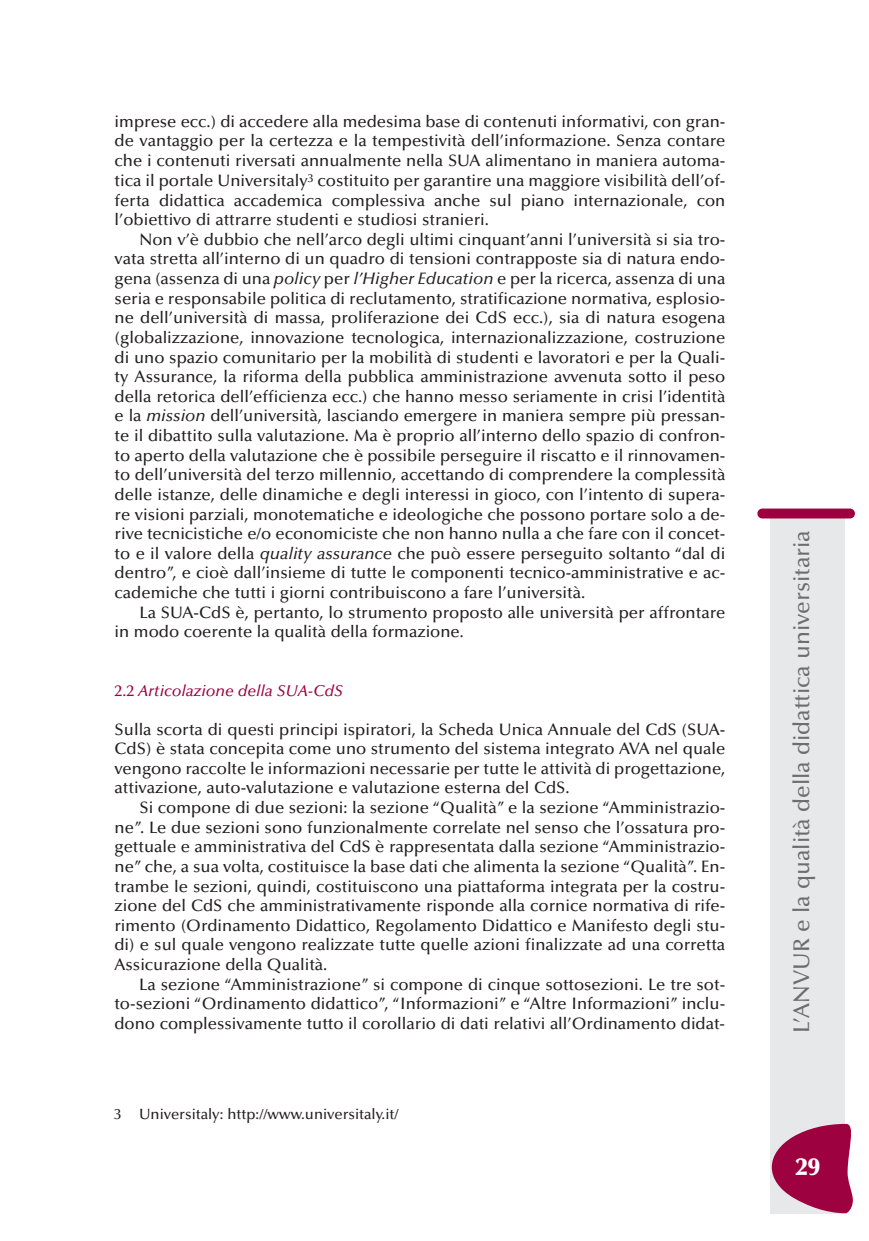
<style>
.page{position:relative;width:869px;height:1241px;background:#fff}
.page>*{position:absolute;margin:0;border:0;box-sizing:border-box;transform-origin:0 0}
.t1{font:900 24.5px "Optima";color:#fff}
.t2{font:500 22.75px "Optima";color:#6c6d70}
.t3{font:500 16.62px "Optima";color:#231f20}
.t4{font:italic 500 15.75px "Optima";color:#9d0140}
.t5{font:500 14.88px "Optima";color:#231f20}
.s1{font-style:italic}
.s2{font-style:normal}
</style>
<div class="page">
<div style="left:770px;top:516px;width:74px;height:697px;background:#e7e8e9"></div>
<div style="left:757px;top:508px;width:97px;height:10px;background:#9d0140;border-radius:5px"></div>
<svg style="left:771px;top:1123px;width:82px;height:89px"></svg>
<p class="t3" style="left:115px;top:115px;width:612px">imprese ecc.) di accedere alla medesima base di contenuti informativi, con gran-</p>
<p class="t3" style="left:115px;top:134px;width:612px">de vantaggio per la certezza e la tempestività dell’informazione. Senza contare</p>
<p class="t3" style="left:115px;top:154px;width:612px">che i contenuti riversati annualmente nella SUA alimentano in maniera automa-</p>
<p class="t3" style="left:115px;top:174px;width:612px">tica il portale Universitaly<sup>3</sup> costituito per garantire una maggiore visibilità dell’of-</p>
<p class="t3" style="left:115px;top:193px;width:612px">ferta didattica accademica complessiva anche sul piano internazionale, con</p>
<p class="t3" style="left:115px;top:213px;width:376px">l’obiettivo di attrarre studenti e studiosi stranieri.</p>
<p class="t3" style="left:139px;top:233px;width:587px">Non v’è dubbio che nell’arco degli ultimi cinquant’anni l’università si sia tro-</p>
<p class="t3" style="left:115px;top:252px;width:612px">vata stretta all’interno di un quadro di tensioni contrapposte sia di natura endo-</p>
<p class="t3" style="left:115px;top:272px;width:612px">gena (assenza di una <span class="s1">policy</span> per <span class="s1">l’Higher Education</span> e per la ricerca, assenza di una</p>
<p class="t3" style="left:115px;top:291px;width:612px">seria e responsabile politica di reclutamento, stratificazione normativa, esplosio-</p>
<p class="t3" style="left:115px;top:311px;width:612px">ne dell’università di massa, proliferazione dei CdS ecc.), sia di natura esogena</p>
<p class="t3" style="left:115px;top:331px;width:612px">(globalizzazione, innovazione tecnologica, internazionalizzazione, costruzione</p>
<p class="t3" style="left:115px;top:350px;width:612px">di uno spazio comunitario per la mobilità di studenti e lavoratori e per la Quali-</p>
<p class="t3" style="left:115px;top:370px;width:612px">ty Assurance, la riforma della pubblica amministrazione avvenuta sotto il peso</p>
<p class="t3" style="left:115px;top:389px;width:612px">della retorica dell’efficienza ecc.) che hanno messo seriamente in crisi l’identità</p>
<p class="t3" style="left:115px;top:409px;width:612px">e la <span class="s1">mission</span> dell’università, lasciando emergere in maniera sempre più pressan-</p>
<p class="t3" style="left:115px;top:429px;width:612px">te il dibattito sulla valutazione. Ma è proprio all’interno dello spazio di confron-</p>
<p class="t3" style="left:115px;top:448px;width:612px">to aperto della valutazione che è possibile perseguire il riscatto e il rinnovamen-</p>
<p class="t3" style="left:115px;top:468px;width:612px">to dell’università del terzo millennio, accettando di comprendere la complessità</p>
<p class="t3" style="left:115px;top:488px;width:612px">delle istanze, delle dinamiche e degli interessi in gioco, con l’intento di supera-</p>
<p class="t3" style="left:115px;top:507px;width:612px">re visioni parziali, monotematiche e ideologiche che possono portare solo a de-</p>
<p class="t3" style="left:115px;top:527px;width:612px">rive tecnicistiche e/o economiciste che non hanno nulla a che fare con il concet-</p>
<p class="t3" style="left:114px;top:546px;width:612px">to e il valore della <span class="s1">quality assurance</span> che può essere perseguito soltanto “dal di</p>
<p class="t3" style="left:114px;top:566px;width:612px">dentro”, e cioè dall’insieme di tutte le componenti tecnico-amministrative e ac-</p>
<p class="t3" style="left:114px;top:586px;width:472px">cademiche che tutti i giorni contribuiscono a fare l’università.</p>
<p class="t3" style="left:139px;top:605px;width:587px">La SUA-CdS è, pertanto, lo strumento proposto alle università per affrontare</p>
<p class="t3" style="left:114px;top:625px;width:351px">in modo coerente la qualità della formazione<span class="s1">.</span></p>
<p class="t4" style="left:115px;top:684px;width:230px"><span class="s2">2.2</span> Articolazione della SUA-CdS</p>
<p class="t3" style="left:115px;top:722px;width:612px">Sulla scorta di questi principi ispiratori, la Scheda Unica Annuale del CdS (SUA-</p>
<p class="t3" style="left:115px;top:742px;width:612px">CdS) è stata concepita come uno strumento del sistema integrato AVA nel quale</p>
<p class="t3" style="left:115px;top:761px;width:612px">vengono raccolte le informazioni necessarie per tutte le attività di progettazione,</p>
<p class="t3" style="left:115px;top:781px;width:456px">attivazione, auto-valutazione e valutazione esterna del CdS.</p>
<p class="t3" style="left:139px;top:800px;width:587px">Si compone di due sezioni: la sezione “Qualità” e la sezione “Amministrazio-</p>
<p class="t3" style="left:114px;top:820px;width:612px">ne”. Le due sezioni sono funzionalmente correlate nel senso che l’ossatura pro-</p>
<p class="t3" style="left:114px;top:840px;width:612px">gettuale e amministrativa del CdS è rappresentata dalla sezione “Amministrazio-</p>
<p class="t3" style="left:114px;top:859px;width:612px">ne” che, a sua volta, costituisce la base dati che alimenta la sezione “Qualità”. En-</p>
<p class="t3" style="left:114px;top:879px;width:612px">trambe le sezioni, quindi, costituiscono una piattaforma integrata per la costru-</p>
<p class="t3" style="left:114px;top:898px;width:612px">zione del CdS che amministrativamente risponde alla cornice normativa di rife-</p>
<p class="t3" style="left:114px;top:918px;width:612px">rimento (Ordinamento Didattico, Regolamento Didattico e Manifesto degli stu-</p>
<p class="t3" style="left:114px;top:938px;width:612px">di) e sul quale vengono realizzate tutte quelle azioni finalizzate ad una corretta</p>
<p class="t3" style="left:114px;top:957px;width:214px">Assicurazione della Qualità.</p>
<p class="t3" style="left:139px;top:977px;width:587px">La sezione “Amministrazione” si compone di cinque sottosezioni. Le tre sot-</p>
<p class="t3" style="left:114px;top:997px;width:612px">to-sezioni “Ordinamento didattico”, “Informazioni” e “Altre Informazioni” inclu-</p>
<p class="t3" style="left:114px;top:1016px;width:612px">dono complessivamente tutto il corollario di dati relativi all’Ordinamento didat-</p>
<p class="t5" style="left:114px;top:1107px;width:286px">3 Universitaly: http://www.universitaly.it/</p>
<p class="t2" style="left:792px;top:1032px;width:504px;rotate:-90deg">L’ANVUR e la qualità della didattica universitaria</p>
<p class="t1" style="left:795px;top:1156px;width:26px">29</p>
</div>
